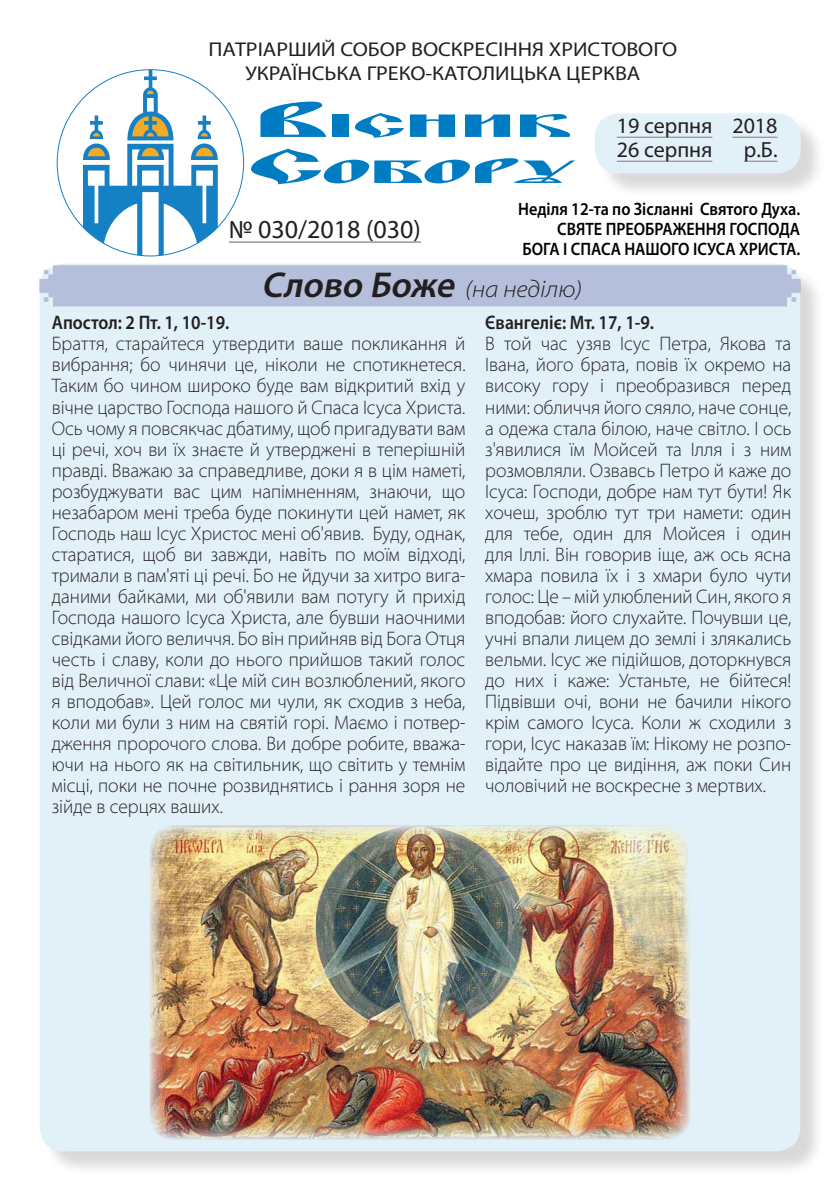
<style>
.page{position:relative;width:840px;height:1191px;background:#fff}
.page>*{position:absolute;margin:0;border:0;box-sizing:border-box;transform-origin:0 0}
.ВІСНИК_СОБОРУ{font:31px/46px "Blagovest Five";color:#007dc2;scale:2.79 1}
.Неділя_Текст{font:26px "Myriad Pro";color:#231f20}
.Назва_рубрики{font:italic 300 semi-expanded 24px "Myriad Pro";color:#231f20}
.Неділя_Текст-2{font:22px "Myriad Pro";color:#231f20}
.t1{font:20px "Myriad Pro";color:#231f20;scale:1.1 1}
.Текст_читання{font:300 semi-expanded 19.6px/21px "Myriad Pro";color:#231f20;text-align:justify;scale:.9 1}
.Текст_читання-2{font:600 19.6px "Myriad Pro";color:#231f20;scale:.9 1}
.День_календаря{font:600 18px/20px "Myriad Pro";color:#000001;text-align:right;scale:.9 1}
.s1{font-size:44.4px}
.s2{font-weight:600;font-stretch:normal;font-size:36px}
</style>
<div class="page">
<div style="left:43px;top:267px;width:782px;height:909px;background:#231f20;opacity:.75"></div>
<div style="left:40px;top:264px;width:759px;height:887px;background:#e2f0f8;border-radius:24px"></div>
<div style="left:39px;top:265px;width:761px;height:41px;background:#b5bfdb"></div>
<div style="left:597px;top:116px;width:228px;height:83px;background:#231f20;opacity:.75"></div>
<div style="left:594px;top:113px;width:206px;height:60px;background:#e2f0f8;border-radius:24px"></div>
<svg style="left:56px;top:69px;width:188px;height:188px"></svg>
<hr style="left:229px;top:241px;width:191px;height:2px;background:#86888b">
<hr style="left:732px;top:137px;width:45px;height:1px;background:#86888b">
<hr style="left:743px;top:161px;width:34px;height:1px;background:#86888b">
<hr style="left:616px;top:137px;width:95px;height:1px;background:#86888b">
<hr style="left:616px;top:161px;width:95px;height:1px;background:#86888b">
<img style="left:150px;top:825px;width:540px;height:315px">
<p class="t1" style="left:208px;top:37px;width:427px">ПАТРІАРШИЙ СОБОР ВОСКРЕСІННЯ ХРИСТОВОГО</p>
<p class="t1" style="left:245px;top:61px;width:360px">УКРАЇНСЬКА ГРЕКО-КАТОЛИЦЬКА ЦЕРКВА</p>
<p class="ВІСНИК_СОБОРУ" style="left:249px;top:102px;width:118px"><span class="s1">В</span>існик<br><span class="s1">С</span>обору</p>
<p class="Неділя_Текст-2" style="left:616px;top:112px;width:97px">19 серпня</p>
<p class="Неділя_Текст-2" style="left:616px;top:136px;width:97px">26 серпня</p>
<p class="Неділя_Текст-2" style="left:732px;top:112px;width:47px">2018</p>
<p class="Неділя_Текст-2" style="left:743px;top:136px;width:35px">р.Б.</p>
<p class="Неділя_Текст" style="left:229px;top:213px;width:193px">№ 030/2018 (030)</p>
<p class="День_календаря" style="left:518px;top:198px;width:315px">Неділя 12-та по Зісланні Святого Духа.<br>СВЯТЕ ПРЕОБРАЖЕННЯ ГОСПОДА<br>БОГА І СПАСА НАШОГО ІСУСА ХРИСТА.</p>
<p class="Назва_рубрики" style="left:261px;top:276px;width:322px"><span class="s2">Слово Боже</span> (на неділю)</p>
<p class="Текст_читання-2" style="left:52px;top:310px;width:199px">Апостол: 2 Пт. 1, 10-19.</p>
<p class="Текст_читання" style="left:52px;top:334px;width:461px">Браття, старайтеся утвердити ваше покликання й вибрання; бо чинячи це, ніколи не спотикнетеся.<br>Таким бо чином широко буде вам відкритий вхід у вічне царство Господа нашого й Спаса Ісуса Христа.<br>Ось чому я повсякчас дбатиму, щоб пригадувати вам ці речі, хоч ви їх знаєте й утверджені в теперішній правді. Вважаю за справедливе, доки я в цім наметі, розбуджувати вас цим напімненням, знаючи, що незабаром мені треба буде покинути цей намет, як Господь наш Ісус Христос мені об'явив. Буду, однак, старатися, щоб ви завжди, навіть по моїм відході, тримали в пам'яті ці речі. Бо не йдучи за хитро вига&shy;даними байками, ми об'явили вам потугу й прихід Господа нашого Ісуса Христа, але бувши наочними свідками його величчя. Бо він прийняв від Бога Отця честь і славу, коли до нього прийшов такий голос від Величної слави: «Це мій син возлюблений, якого я вподобав». Цей голос ми чули, як сходив з неба, коли ми були з ним на святій горі. Маємо і потвер&shy;дження пророчого слова. Ви добре робите, вважа&shy;ючи на нього як на світильник, що світить у темнім місці, поки не почне розвиднятись і рання зоря не зійде в серцях ваших.</p>
<p class="Текст_читання-2" style="left:485px;top:310px;width:189px">Євангеліє: Мт. 17, 1-9.</p>
<p class="Текст_читання" style="left:485px;top:334px;width:341px">В той час узяв Ісус Петра, Якова та Івана, його брата, повів їх окремо на високу гору і преобразився перед ними: обличчя його сяяло, наче сонце, а одежа стала білою, наче світло. І ось з'явилися їм Мойсей та Ілля і з ним розмовляли. Озвавсь Петро й каже до Ісуса: Господи, добре нам тут бути! Як хочеш, зроблю тут три намети: один для тебе, один для Мойсея і один для Іллі. Він говорив іще, аж ось ясна хмара повила їх і з хмари було чути голос: Це – мій улюблений Син, якого я вподобав: його слухайте. Почувши це, учні впали лицем до землі і злякались вельми. Ісус же підійшов, доторкнувся до них і каже: Устаньте, не бійтеся!<br>Підвівши очі, вони не бачили нікого крім самого Ісуса. Коли ж сходили з гори, Ісус наказав їм: Нікому не розпо&shy;відайте про це видіння, аж поки Син чоловічий не воскресне з мертвих.</p>
</div>
